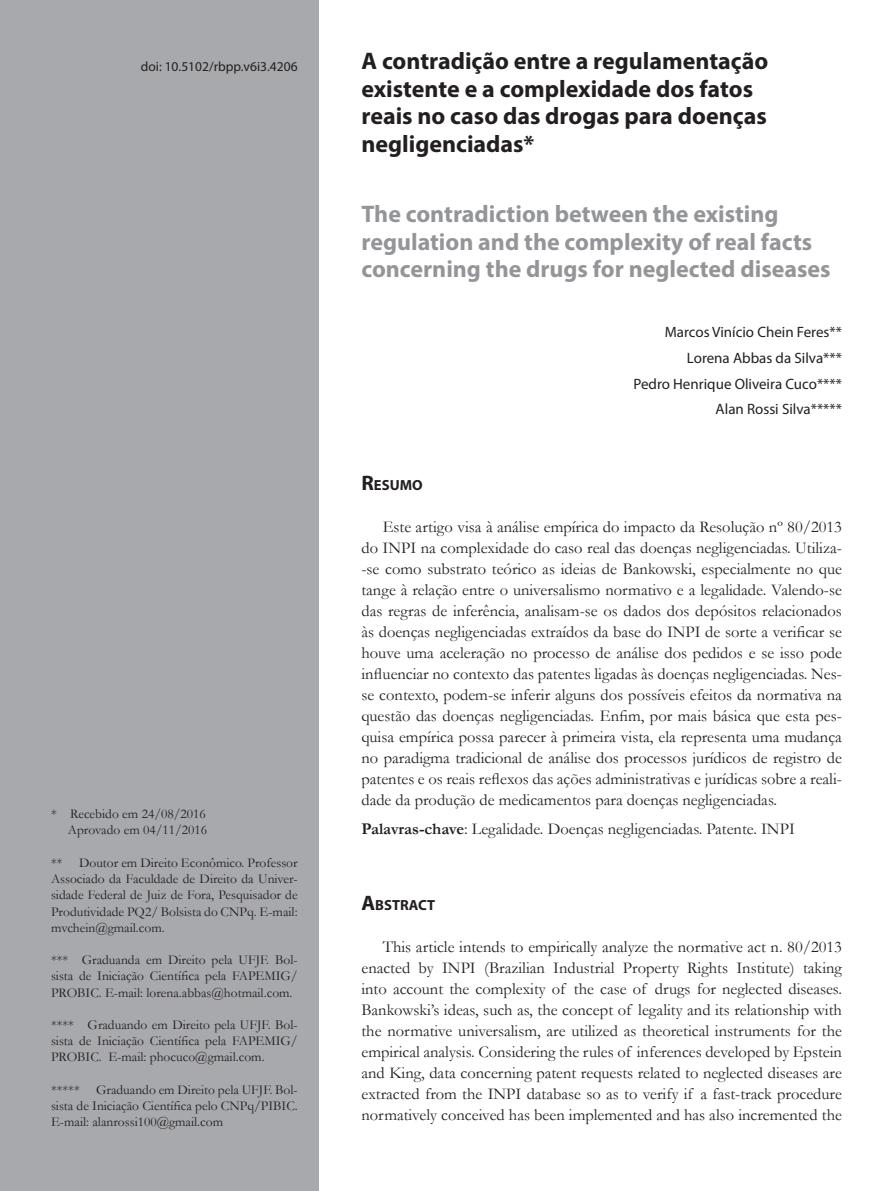
<style>
.page{position:relative;width:893px;height:1191px;background:#fff}
.page>*{position:absolute;margin:0;border:0;box-sizing:border-box;transform-origin:0 0}
.Tit{font:700 24px/27.6px "Myriad Pro";color:#231f20}
.Tit2{font:700 24px/27.6px "Myriad Pro";color:#939598}
.texto{font:16.5px/21px "Garamond";color:#231f20;text-align:justify}
.text_sem_recuo{font:16.5px "Garamond";color:#231f20}
.Myriad_10{font:15px "Myriad Pro";color:#231f20}
.Subt{font:700 14.7px "Myriad Pro";color:#231f20}
.rodape{font:13.5px/16.2px "Garamond";color:#231f20;text-align:justify}
.Doi{font:13.5px "Myriad Pro";color:#231f20}
.s1{font-size:21px}
.s2{font-weight:700}
</style>
<div class="page">
<div style="left:0;top:0;width:319px;height:1191px;background:#a8a9ad"></div>
<p class="Doi" style="left:141px;top:58px;width:158px">doi: 10.5102/rbpp.v6i3.4206</p>
<p class="Tit" style="left:361px;top:46px;width:408px">A contradição entre a regulamentação existente e a complexidade dos fatos reais no caso das drogas para doenças negligenciadas*</p>
<p class="Tit2" style="left:361px;top:199px;width:471px">The contradiction between the existing regulation and the complexity of real facts concerning the drugs for neglected diseases</p>
<p class="rodape" style="left:51px;top:805px;width:156px">* Recebido em 24/08/2016</p>
<p class="rodape" style="left:68px;top:821px;width:141px">Aprovado em 04/11/2016</p>
<p class="rodape" style="left:51px;top:854px;width:248px">** Doutor em Direito Econômico. Professor Associado da Faculdade de Direito da Univer&shy;sidade Federal de Juiz de Fora, Pesquisador de Produtividade PQ2/ Bolsista do CNPq. E-mail: mvchein@gmail.com.</p>
<p class="rodape" style="left:51px;top:951px;width:248px">*** Graduanda em Direito pela UFJF. Bol&shy;sista de Iniciação Científica pela FAPEMIG/ PROBIC. E-mail: lorena.abbas@hotmail.com.</p>
<p class="rodape" style="left:51px;top:1016px;width:248px">**** Graduando em Direito pela UFJF. Bol&shy;sista de Iniciação Científica pela FAPEMIG/ PROBIC. E-mail: phocuco@gmail.com.</p>
<p class="rodape" style="left:51px;top:1081px;width:248px">***** Graduando em Direito pela UFJF. Bol&shy;sista de Iniciação Científica pelo CNPq/PIBIC.<br>E-mail: alanrossi100@gmail.com</p>
<p class="Myriad_10" style="left:665px;top:323px;width:179px">Marcos Vinício Chein Feres**</p>
<p class="Myriad_10" style="left:687px;top:348px;width:157px">Lorena Abbas da Silva***</p>
<p class="Myriad_10" style="left:633px;top:374px;width:210px">Pedro Henrique Oliveira Cuco****</p>
<p class="Myriad_10" style="left:716px;top:400px;width:128px">Alan Rossi Silva*****</p>
<p class="Subt" style="left:361px;top:475px;width:63px"><span class="s1">R</span>ESUMO</p>
<p class="texto" style="left:361px;top:516px;width:482px;text-indent:21px">Este artigo visa à análise empírica do impacto da Resolução nº 80/2013 do INPI na complexidade do caso real das doenças negligenciadas. Utiliza--se como substrato teórico as ideias de Bankowski, especialmente no que tange à relação entre o universalismo normativo e a legalidade. Valendo-se das regras de inferência, analisam-se os dados dos depósitos relacionados às doenças negligenciadas extraídos da base do INPI de sorte a verificar se houve uma aceleração no processo de análise dos pedidos e se isso pode influenciar no contexto das patentes ligadas às doenças negligenciadas. Nes&shy;se contexto, podem-se inferir alguns dos possíveis efeitos da normativa na questão das doenças negligenciadas. Enfim, por mais básica que esta pes&shy;quisa empírica possa parecer à primeira vista, ela representa uma mudança no paradigma tradicional de análise dos processos jurídicos de registro de patentes e os reais reflexos das ações administrativas e jurídicas sobre a reali&shy;dade da produção de medicamentos para doenças negligenciadas.</p>
<p class="text_sem_recuo" style="left:361px;top:818px;width:435px"><span class="s2">Palavras-chave</span>: Legalidade. Doenças negligenciadas. Patente. INPI</p>
<p class="Subt" style="left:361px;top:895px;width:75px"><span class="s1">A</span>BSTRACT</p>
<p class="texto" style="left:361px;top:935px;width:482px;text-indent:21px">This article intends to empirically analyze the normative act n. 80/2013 enacted by INPI (Brazilian Industrial Property Rights Institute) taking into account the complexity of the case of drugs for neglected diseases.<br>Bankowski’s ideas, such as, the concept of legality and its relationship with the normative universalism, are utilized as theoretical instruments for the empirical analysis. Considering the rules of inferences developed by Epstein and King, data concerning patent requests related to neglected diseases are extracted from the INPI database so as to verify if a fast-track procedure normatively conceived has been implemented and has also incremented the</p>
</div>
